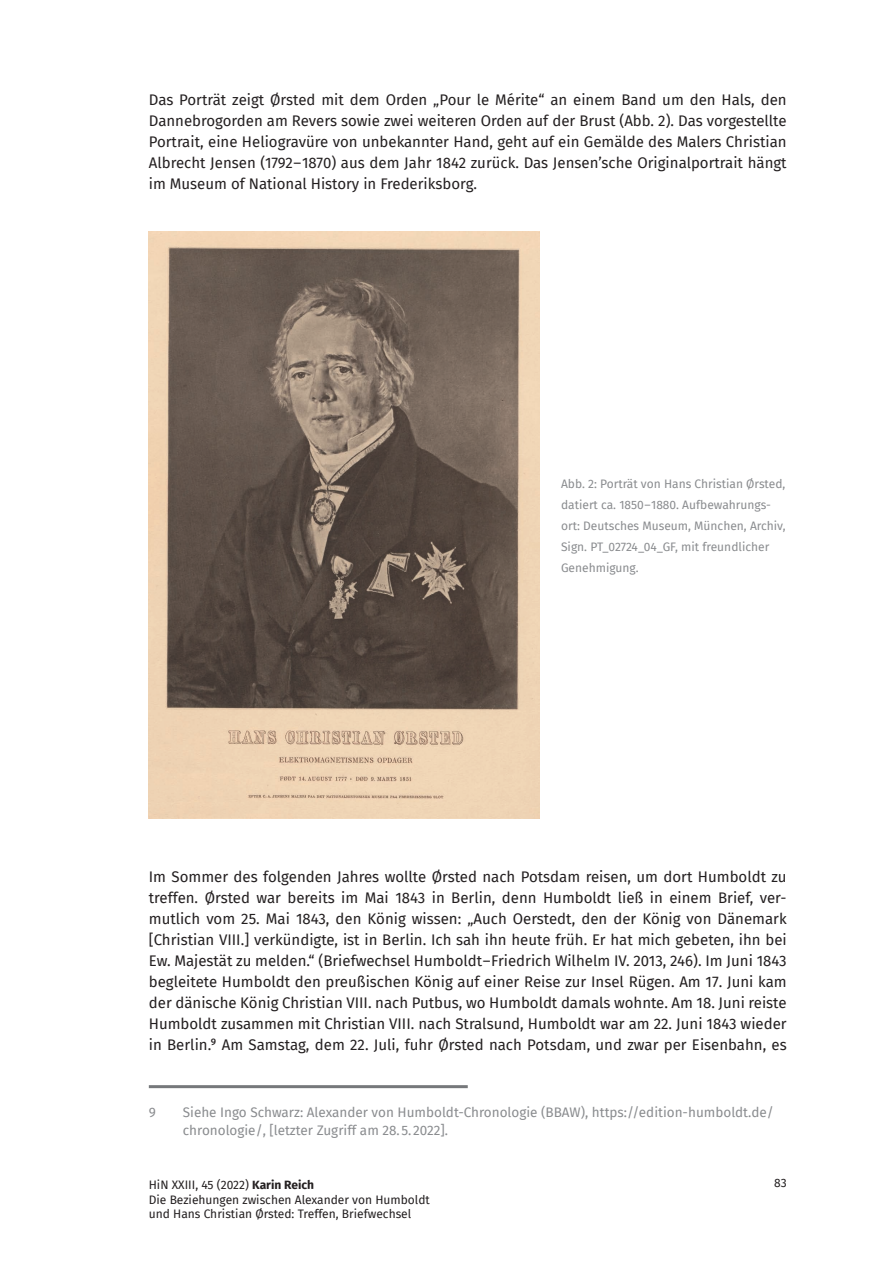
<style>
.page{position:relative;width:893px;height:1263px;background:#fff}
.page>*{position:absolute;margin:0;border:0;box-sizing:border-box;transform-origin:0 0}
.t1{font:15px/21px "Fira Sans";color:#231f20;text-align:justify}
.t2{font:13.5px/18px "Fira Sans";color:#8a8c8f}
.t3{font:12px/21px "Fira Sans";color:#8a8c8f}
.t4{font:12px/14.4px "Fira Sans";color:#231f20}
.s1{font-weight:700}
</style>
<div class="page">
<hr style="left:149px;top:1085px;width:319px;height:3px;background:#76787b">
<img style="left:149px;top:231px;width:391px;height:587px">
<p class="t1" style="left:149px;top:89px;width:639px">Das Porträt zeigt Ørsted mit dem Orden „Pour le Mérite“ an einem Band um den Hals, den Dannebrogorden am Revers sowie zwei weiteren Orden auf der Brust (Abb. 2). Das vorgestellte Portrait, eine Heliogravüre von unbekannter Hand, geht auf ein Gemälde des Malers Christian Albrecht Jensen (1792– 1870) aus dem Jahr 1842 zurück. Das Jensen’sche Originalportrait hängt im Museum of National History in Frederiksborg.</p>
<p class="t3" style="left:561px;top:473px;width:226px">Abb. 2: Porträt von Hans Christian Ørsted, datiert ca. 1850– 1880. Aufbewahrungs&shy;ort: Deutsches Museum, München, Archiv, Sign. PT_02724_04_GF, mit freundlicher Genehmigung.</p>
<p class="t1" style="left:149px;top:866px;width:639px">Im Sommer des folgenden Jahres wollte Ørsted nach Potsdam reisen, um dort Humboldt zu treffen. Ørsted war bereits im Mai 1843 in Berlin, denn Humboldt ließ in einem Brief, ver&shy;mutlich vom 25. Mai 1843, den König wissen: „Auch Oerstedt, den der König von Dänemark [Christian VIII.] verkündigte, ist in Berlin. Ich sah ihn heute früh. Er hat mich gebeten, ihn bei Ew. Majestät zu melden.“ (Briefwechsel Humboldt–Friedrich Wilhelm IV. 2013, 246). Im Juni 1843 begleitete Humboldt den preußischen König auf einer Reise zur Insel Rügen. Am 17. Juni kam der dänische König Christian VIII. nach Putbus, wo Humboldt damals wohnte. Am 18. Juni reiste Humboldt zusammen mit Christian VIII. nach Stralsund, Humboldt war am 22. Juni 1843 wieder in Berlin.9 Am Samstag, dem 22. Juli, fuhr Ørsted nach Potsdam, und zwar per Eisenbahn, es</p>
<p class="t2" style="left:149px;top:1103px;width:9px">9</p>
<p class="t2" style="left:183px;top:1103px;width:592px">Siehe Ingo Schwarz: Alexander von Humboldt-Chronologie (BBAW), https://edition-humboldt.de/ chronologie/, [letzter Zugriff am 28.5. 2022].</p>
<p class="t4" style="left:149px;top:1178px;width:283px">HiN XXIII, 45 (2022) <span class="s1">Karin Reich<br></span>Die Beziehungen zwischen Alexander von Humboldt und Hans Christian Ørsted: Treffen, Briefwechsel</p>
<p class="t4" style="left:774px;top:1175px;width:14px">83</p>
</div>
